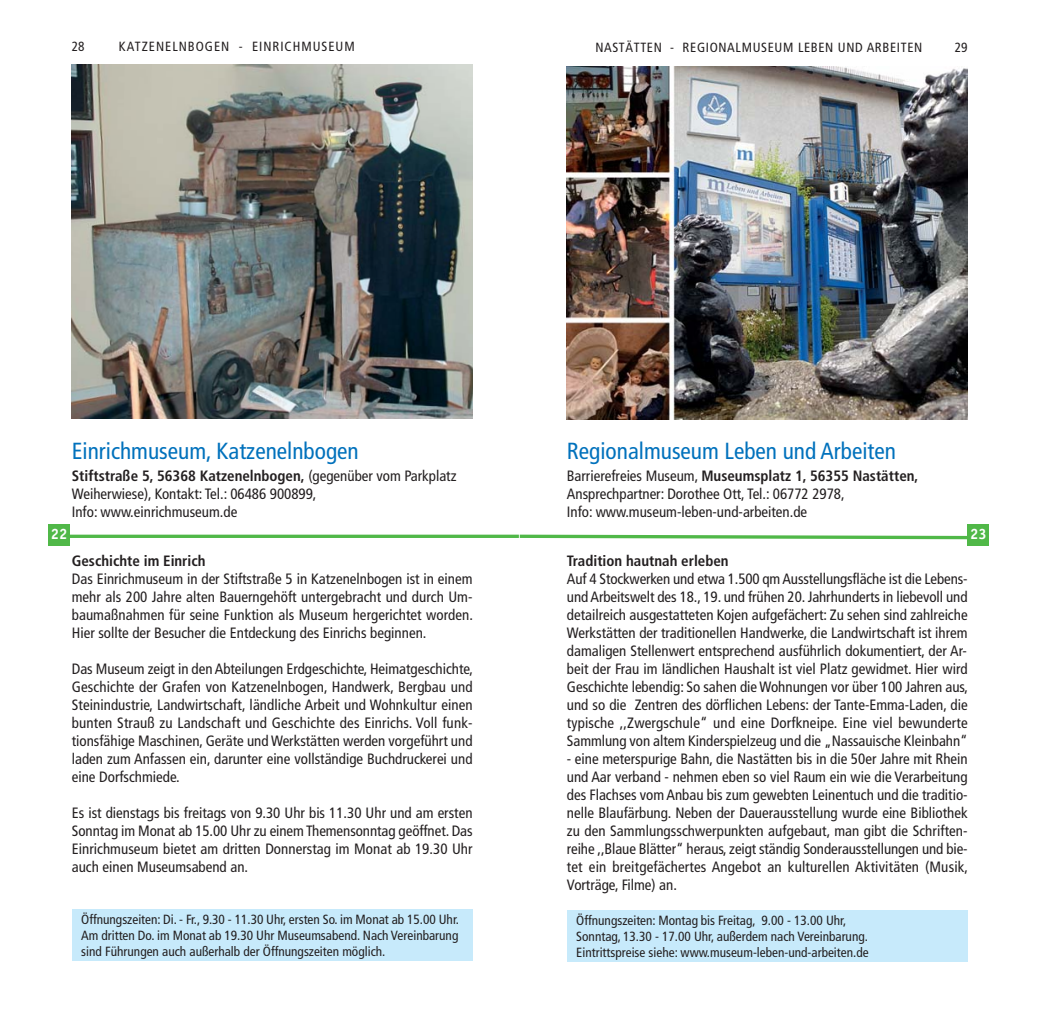
<style>
.page{position:relative;width:1040px;height:1026px;background:#fff}
.page>*{position:absolute;margin:0;border:0;box-sizing:border-box;transform-origin:0 0}
.t1{font:condensed 23.28px "Frutiger";color:#0071bc}
.t2{font:condensed 15.05px/18px "Frutiger";color:#231f20;text-align:justify}
.t3{font:700 condensed 15.05px "Frutiger";color:#231f20}
.t4{font:700 15.05px "Officina Serif";color:#fff}
.t5{font:condensed 13.3px/15.9px "Frutiger";color:#231f20}
.t6{font:condensed 13.3px "Frutiger";letter-spacing:.05em;color:#231f20}
.t7{font:condensed 13.3px "Frutiger";letter-spacing:.075em;color:#231f20}
.s1{font-weight:700}
</style>
<div class="page">
<div style="left:567px;top:910px;width:400px;height:51px;background:#c7eafb"></div>
<img style="left:567px;top:66px;width:400px;height:353px">
<svg style="left:519px;top:534px;width:448px;height:6px"></svg>
<img style="left:72px;top:65px;width:400px;height:353px">
<svg style="left:70px;top:534px;width:449px;height:4px;background:#6dc366"></svg>
<div style="left:72px;top:908px;width:400px;height:52px;background:#c7eafb"></div>
<div style="left:48px;top:524px;width:22px;height:21px;background:#50b848"></div>
<div style="left:967px;top:524px;width:22px;height:21px;background:#50b848"></div>
<p class="t5" style="left:72px;top:40px;width:14px">28</p>
<p class="t7" style="left:119px;top:41px;width:237px">KATZENELNBOGEN - EINRICHMUSEUM</p>
<p class="t6" style="left:595px;top:42px;width:328px">NASTÄTTEN - REGIONALMUSEUM LEBEN UND ARBEITEN</p>
<p class="t5" style="left:954px;top:41px;width:14px">29</p>
<h1 class="t1" style="left:72px;top:442px;width:288px">Einrichmuseum, Katzenelnbogen</h1>
<p class="t2" style="left:72px;top:468px;width:386px;text-align:left"><span class="s1">Stiftstraße 5, 56368 Katzenelnbogen,</span> (gegenüber vom Parkplatz<br>Weiherwiese), Kontakt: Tel.: 06486 900899,<br>Info: www.einrichmuseum.de</p>
<h1 class="t1" style="left:567px;top:442px;width:330px">Regionalmuseum Leben und Arbeiten</h1>
<p class="t2" style="left:567px;top:468px;width:353px;text-align:left">Barrierefreies Museum, <span class="s1">Museumsplatz 1, 56355 Nastätten,<br></span>Ansprechpartner: Dorothee Ott, Tel.: 06772 2978,<br>Info: www.museum-leben-und-arbeiten.de</p>
<p class="t4" style="left:51px;top:525px;width:18px">22</p>
<p class="t4" style="left:970px;top:525px;width:18px">23</p>
<p class="t3" style="left:72px;top:555px;width:135px">Geschichte im Einrich</p>
<p class="t2" style="left:72px;top:571px;width:403px">Das Einrichmuseum in der Stiftstraße 5 in Katzenelnbogen ist in einem mehr als 200 Jahre alten Bauerngehöft unterge bracht und durch Um&shy;baumaßnahmen für seine Funktion als Museum hergerichtet worden.<br>Hier sollte der Besucher die Entdeckung des Einrichs beginnen.</p>
<p class="t2" style="left:72px;top:661px;width:403px">Das Museum zeigt in den Abteilungen Erdgeschichte, Heimatgeschichte, Geschichte der Grafen von Katzenelnbogen, Handwerk, Bergbau und Steinindustrie, Landwirtschaft, ländliche Arbeit und Wohnkultur einen bunten Strauß zu Landschaft und Geschichte des Einrichs. Voll funk - tionsfähige Maschinen, Geräte und Werkstätten werden vorgeführt und laden zum Anfassen ein, darunter eine vollständige Buchdruckerei und eine Dorfschmiede.</p>
<p class="t2" style="left:72px;top:804px;width:402px">Es ist dienstags bis freitags von 9.30 Uhr bis 11.30 Uhr und am ersten Sonntag im Monat ab 15.00 Uhr zu einem Themensonntag geöffnet. Das Einrichmuseum bietet am dritten Donnerstag im Monat ab 19.30 Uhr auch einen Museumsabend an.</p>
<p class="t5" style="left:81px;top:911px;width:379px;text-align:justify">Öffnungszeiten: Di. - Fr., 9.30 - 11.30 Uhr, ersten So. im Monat ab 15.00 Uhr.<br>Am dritten Do. im Monat ab 19.30 Uhr Museumsabend. Nach Vereinbarung sind Führungen auch außerhalb der Öffnungszeiten möglich.</p>
<p class="t3" style="left:567px;top:555px;width:163px">Tradition hautnah erleben</p>
<p class="t2" style="left:567px;top:571px;width:403px">Auf 4 Stockwerken und etwa 1.500 qm Ausstellungsfläche ist die Lebens&shy;und Arbeitswelt des 18., 19. und frühen 20. Jahrhunderts in liebevoll und detailreich ausgestatteten Kojen aufgefächert: Zu sehen sind zahlreiche Werkstätten der traditionellen Handwerke, die Landwirt schaft ist ihrem damaligen Stellenwert entsprechend ausführlich dokumentiert, der Ar&shy;beit der Frau im Iändlichen Haushalt ist viel Platz gewidmet. Hier wird Geschichte lebendig: So sahen die Wohnungen vor über 100 Jahren aus, und so die Zentren des dörflichen Lebens: der Tante-Emma-Laden, die typische ,,Zwergschule“ und eine Dorfkneipe. Eine viel bewunderte Sammlung von altem Kinderspielzeug und die „Nassauische Kleinbahn“</p>
<p class="t2" style="left:567px;top:751px;width:403px">- eine meterspurige Bahn, die Nastätten bis in die 50er Jahre mit Rhein und Aar verband - nehmen eben so viel Raum ein wie die Verarbeitung des Flachses vom Anbau bis zum gewebten Leinentuch und die traditio&shy;nelle Blaufärbung. Neben der Dauerausstellung wurde eine Bibliothek zu den Sammlungsschwerpunkten aufgebaut, man gibt die Schriften&shy;reihe ,,Blaue Blätter“ heraus, zeigt ständig Sonderausstellungen und bie&shy;tet ein breitgefächertes Angebot an kulturellen Aktivitäten (Musik, Vorträge, Filme) an.</p>
<p class="t5" style="left:576px;top:913px;width:294px">Öffnungszeiten: Montag bis Freitag, 9.00 - 13.00 Uhr,<br>Sonntag, 13.30 - 17.00 Uhr, außerdem nach Vereinbarung.<br>Eintrittspreise siehe: www.museum-leben-und-arbeiten.de</p>
</div>
